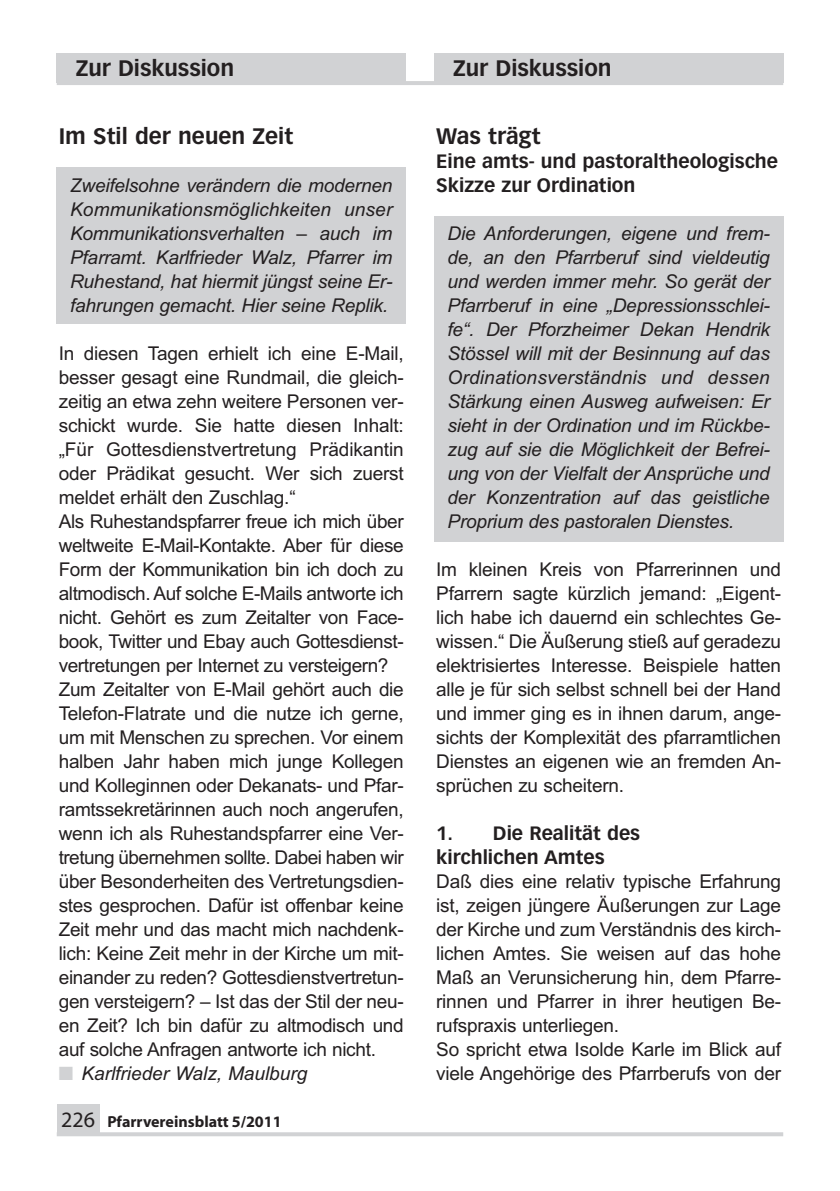
<style>
.page{position:relative;width:840px;height:1191px;background:#fff}
.page>*{position:absolute;margin:0;border:0;box-sizing:border-box;transform-origin:0 0}
.t1{font:700 22px "Vectora LH";color:#231f20}
.t2{font:19px/24px "Arial";letter-spacing:-.015em;color:#231f20}
.t3{font:italic 19px/24px "Arial";letter-spacing:-.01em;color:#231f20;text-align:justify}
.t4{font:700 19px/24px "Vectora LH";color:#231f20}
.t5{font:700 16px "Myriad";color:#231f20}
.s1{color:#d1d2d4}
.s2{font-weight:400;font-size:22px}
</style>
<div class="page">
<div style="left:434px;top:53px;width:348px;height:30px;background:#d1d2d4"></div>
<hr style="left:57px;top:81px;width:725px;height:4px;background:#d1d2d4">
<div style="left:57px;top:1104px;width:42px;height:30px;background:#d1d2d4"></div>
<hr style="left:57px;top:1132px;width:725px;height:4px;background:#d1d2d4">
<div style="left:434px;top:216px;width:348px;height:325px;background:#d1d2d4"></div>
<div style="left:57px;top:167px;width:348px;height:156px;background:#d1d2d4"></div>
<div style="left:57px;top:53px;width:348px;height:30px;background:#d1d2d4"></div>
<p class="t1" style="left:76px;top:59px;width:160px">Zur Diskussion</p>
<p class="t1" style="left:59px;top:127px;width:236px">Im Stil der neuen Zeit</p>
<p class="t3" style="left:70px;top:175px;width:323px">Zweifelsohne verändern die modernen Kommunikationsmöglichkeiten unser Kommunikationsverhalten – auch im Pfarramt. Karlfrieder Walz, Pfarrer im Ruhestand, hat hiermit jüngst seine Er&shy;fahrungen gemacht. Hier seine Replik.</p>
<p class="t2" style="left:59px;top:343px;width:346px">In diesen Tagen erhielt ich eine E-Mail, besser gesagt eine Rundmail, die gleich&shy;zeitig an etwa zehn weitere Personen ver&shy;schickt wurde. Sie hatte diesen Inhalt: „Für Gottesdienstvertretung Prädikantin oder Prädikat gesucht. Wer sich zuerst meldet erhält den Zuschlag.“<br>Als Ruhestandspfarrer freue ich mich über weltweite E-Mail-Kontakte. Aber für diese Form der Kommunikation bin ich doch zu altmodisch. Auf solche E-Mails antworte ich nicht. Gehört es zum Zeitalter von Face&shy;book, Twitter und Ebay auch Gottesdienst&shy;vertretungen per Internet zu versteigern?<br>Zum Zeitalter von E-Mail gehört auch die Telefon-Flatrate und die nutze ich gerne, um mit Menschen zu sprechen. Vor einem halben Jahr haben mich junge Kollegen und Kolleginnen oder Dekanats- und Pfar&shy;ramtssekretärinnen auch noch angerufen, wenn ich als Ruhestandspfarrer eine Ver&shy;tretung übernehmen sollte. Dabei haben wir über Besonderheiten des Vertretungsdien&shy;stes gesprochen. Dafür ist offenbar keine Zeit mehr und das macht mich nachdenk&shy;lich: Keine Zeit mehr in der Kirche um mit&shy;einander zu reden? Gottesdienstvertretun&shy;gen versteigern? – Ist das der Stil der neu&shy;en Zeit? Ich bin dafür zu altmodisch und auf solche Anfragen antworte ich nicht.</p>
<p class="t3" style="left:59px;top:1063px;width:250px"><span class="s1">■</span> Karlfrieder Walz, Maulburg</p>
<p class="t5" style="left:61px;top:1115px;width:222px"><span class="s2">226</span> Pfarrvereinsblatt 5/2011</p>
<p class="t1" style="left:453px;top:59px;width:160px">Zur Diskussion</p>
<p class="t1" style="left:436px;top:127px;width:106px">Was trägt</p>
<p class="t4" style="left:436px;top:150px;width:343px">Eine amts- und pastoraltheologische<br>Skizze zur Ordination</p>
<p class="t3" style="left:447px;top:223px;width:323px">Die Anforderungen, eigene und frem&shy;de, an den Pfarrberuf sind vieldeutig und werden immer mehr. So gerät der Pfarrberuf in eine „Depressionsschlei&shy;fe“. Der Pforzheimer Dekan Hendrik Stössel will mit der Besinnung auf das Ordinationsverständnis und dessen Stärkung einen Ausweg aufweisen: Er sieht in der Ordination und im Rückbe&shy;zug auf sie die Möglichkeit der Befrei&shy;ung von der Vielfalt der Ansprüche und der Konzentration auf das geistliche Proprium des pastoralen Dienstes.</p>
<p class="t2" style="left:436px;top:559px;width:346px;text-align:justify">Im kleinen Kreis von Pfarrerinnen und Pfarrern sagte kürzlich jemand: „Eigent&shy;lich habe ich dauernd ein schlechtes Ge - wis sen.“ Die Äußerung stieß auf geradezu elektrisiertes Interesse. Bei spie le hatten alle je für sich selbst schnell bei der Hand und immer ging es in ihnen darum, an ge - sichts der Komplexität des pfarramtlichen Dienstes an eigenen wie an fremden An - sprü chen zu scheitern.</p>
<p class="t4" style="left:436px;top:822px;width:205px">1. Die Realität des kirchlichen Amtes</p>
<p class="t2" style="left:436px;top:871px;width:346px">Daß dies eine relativ typische Erfahrung ist, zeigen jüngere Äußerungen zur Lage der Kirche und zum Verständnis des kirch&shy;lichen Amtes. Sie weisen auf das hohe Maß an Verunsicherung hin, dem Pfarre&shy;rinnen und Pfarrer in ihrer heutigen Be - rufs praxis unterliegen.<br>So spricht etwa Isolde Karle im Blick auf viele Angehörige des Pfarrberufs von der</p>
</div>
